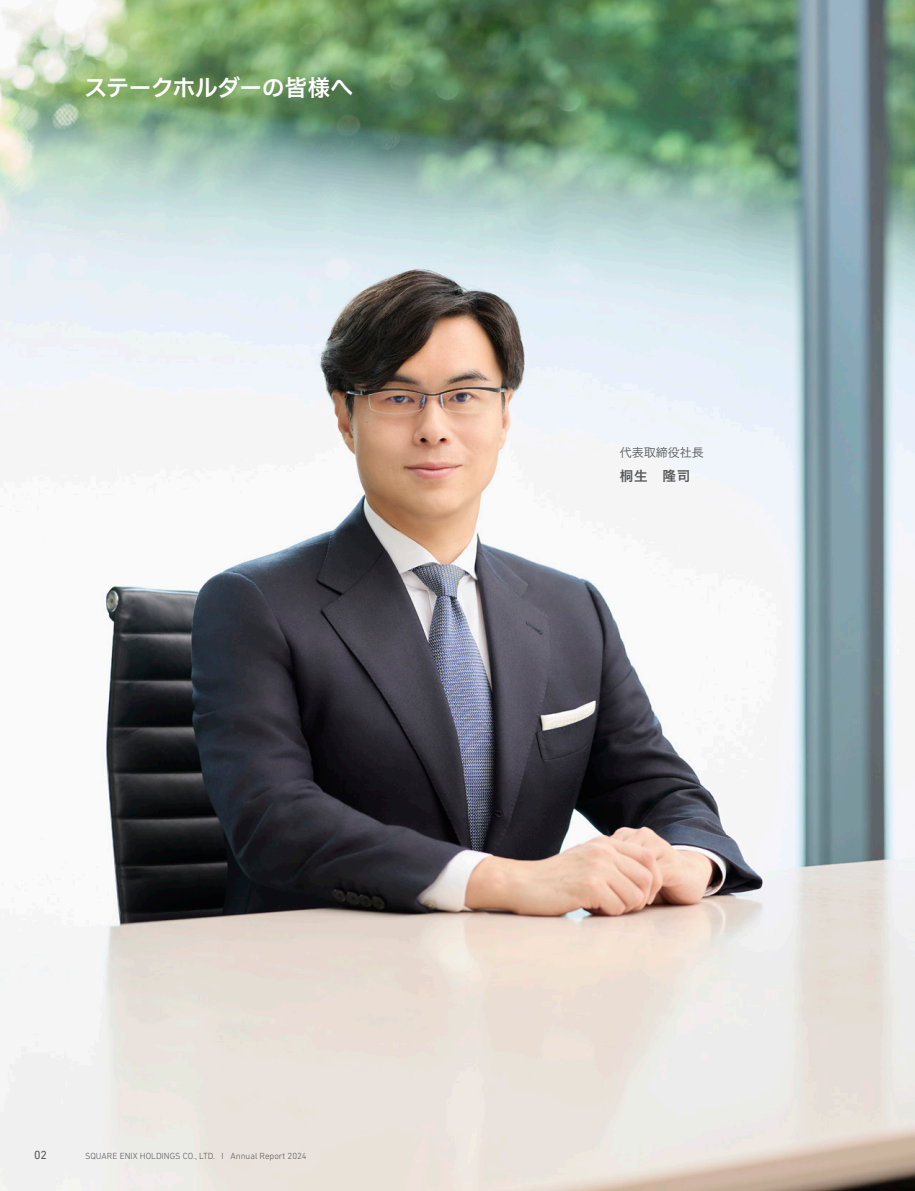
<style>
.page{position:relative;width:915px;height:1191px;background:#fff}
.page>*{position:absolute;margin:0;border:0;box-sizing:border-box;transform-origin:0 0}
.t1{font:22.5px "Hiragino UD Sans F Std N W6";letter-spacing:-.01em;color:#fff}
.t2{font:13.5px "Hiragino UD Sans F Std N W6";color:#57585a}
.t3{font:12px "Hiragino UD Sans F Std N W3";color:#57585a}
.t4{font:12px "DIN Next LT Pro";color:#57585a}
.t5{font:300 9px "DIN Next LT Pro";color:#57585a}
</style>
<div class="page">
<img style="left:0;top:0;width:914px;height:1191px">
<h1 class="t1" style="left:84px;top:71px;width:270px">ステークホルダーの皆様へ</h1>
<h3 class="t4" style="left:34px;top:1147px;width:15px">02</h3>
<p class="t5" style="left:85px;top:1150px;width:223px">SQUARE ENIX HOLDINGS CO., LTD. I Annual Report 2024</p>
<h3 class="t3" style="left:619px;top:443px;width:85px">代表取締役社長</h3>
<h2 class="t2" style="left:619px;top:465px;width:72px">桐生　隆司</h2>
</div>
